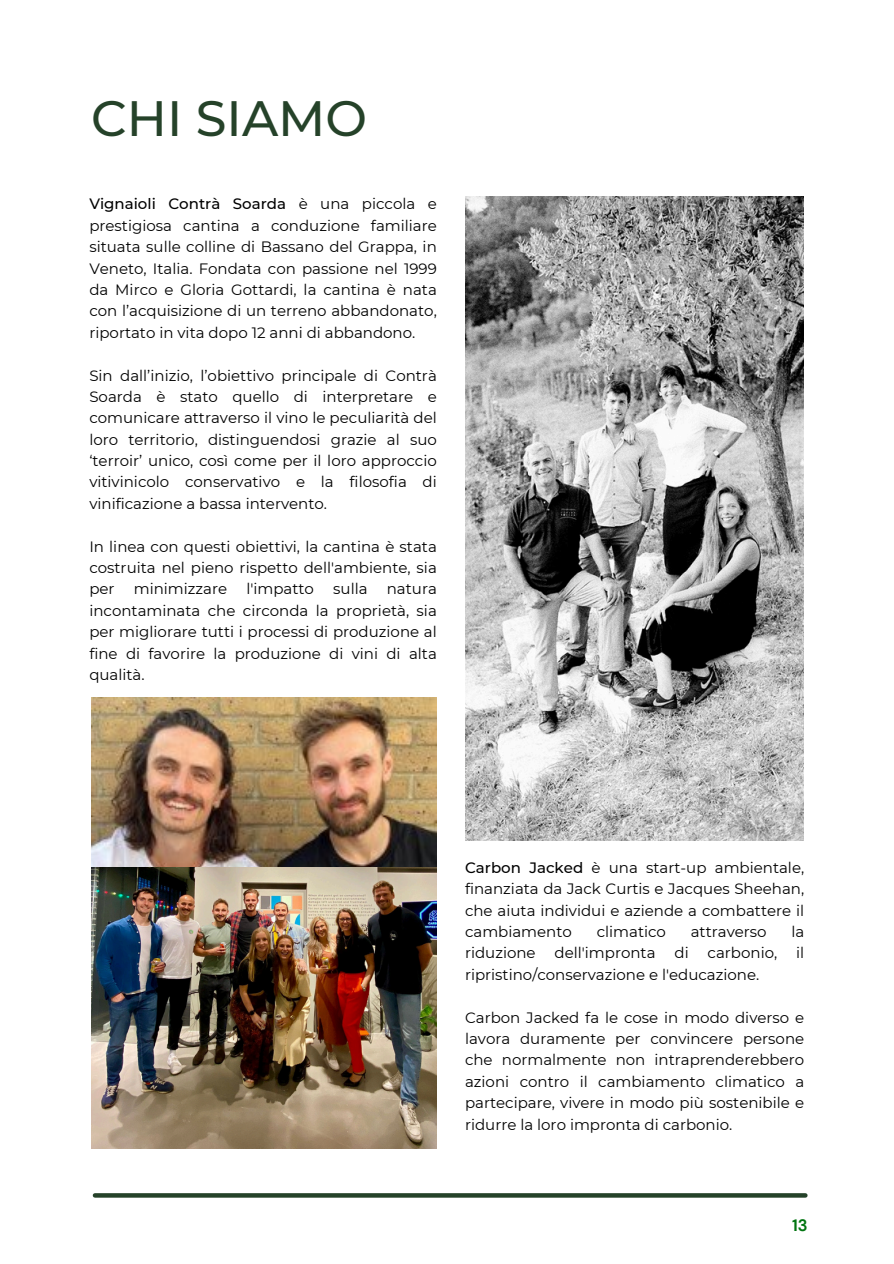
<style>
.page{position:relative;width:894px;height:1264px;background:#fff}
.page>*{position:absolute;margin:0;border:0;box-sizing:border-box;transform-origin:0 0}
.t1{font:500 49.5px "Montserrat";color:#254229}
.t2{font:700 16.5px "DM Sans";color:#027511}
.t3{font:15px/21.3px "Montserrat";color:#000;text-align:justify}
.s1{font-weight:500}
</style>
<div class="page">
<img style="left:465px;top:196px;width:338px;height:644px">
<img style="left:91px;top:697px;width:345px;height:451px">
<svg style="left:95px;top:1193px;width:710px;height:4px;background:#2e4a32"></svg>
<p class="t1" style="left:91px;top:88px;width:277px">CHI SIAMO</p>
<p class="t3" style="left:89px;top:193px;width:349px"><span class="s1">Vignaioli Contrà Soarda</span> è una piccola e prestigiosa cantina a conduzione familiare situata sulle colline di Bassano del Grappa, in Veneto, Italia. Fondata con passione nel 1999 da Mirco e Gloria Gottardi, la cantina è nata con l’acquisizione di un terreno abbandonato, riportato in vita dopo 12 anni di abbandono.</p>
<p class="t3" style="left:89px;top:364px;width:349px">Sin dall’inizio, l’obiettivo principale di Contrà Soarda è stato quello di interpretare e comunicare attraverso il vino le peculiarità del loro territorio, distinguendosi grazie al suo ‘terroir’ unico, così come per il loro approccio vitivinicolo conservativo e la filosofia di vinificazione a bassa intervento.</p>
<p class="t3" style="left:89px;top:535px;width:349px">In linea con questi obiettivi, la cantina è stata costruita nel pieno rispetto dell'ambiente, sia per</p>
<p class="t3" style="left:134px;top:578px;width:95px">minimizzare</p>
<p class="t3" style="left:246px;top:578px;width:69px">l'impatto</p>
<p class="t3" style="left:333px;top:578px;width:36px">sulla</p>
<p class="t3" style="left:89px;top:578px;width:349px;text-indent:297px">natura incontaminata che circonda la proprietà, sia per migliorare tutti i processi di produzione al fine di favorire la produzione di vini di alta qualità.</p>
<p class="t3" style="left:465px;top:856px;width:340px"><span class="s1">Carbon Jacked</span> è una start-up ambientale, finanziata da Jack Curtis e Jacques Sheehan, che aiuta individui e aziende a combattere il cambiamento</p>
<p class="t3" style="left:596px;top:921px;width:71px">climatico</p>
<p class="t3" style="left:690px;top:921px;width:77px">attraverso</p>
<p class="t3" style="left:791px;top:921px;width:14px">la</p>
<p class="t3" style="left:465px;top:942px;width:72px">riduzione</p>
<p class="t3" style="left:554px;top:942px;width:102px">dell'impronta</p>
<p class="t3" style="left:674px;top:942px;width:16px">di</p>
<p class="t3" style="left:707px;top:942px;width:71px">carbonio,</p>
<p class="t3" style="left:796px;top:942px;width:10px">il</p>
<p class="t3" style="left:465px;top:963px;width:296px">ripristino/conservazione e l'educazione.</p>
<p class="t3" style="left:465px;top:1006px;width:340px">Carbon Jacked fa le cose in modo diverso e lavora duramente per convincere persone che normalmente non intraprenderebbero azioni contro il cambiamento climatico a partecipare, vivere in modo più sostenibile e ridurre la loro impronta di carbonio.</p>
<p class="t2" style="left:791px;top:1214px;width:17px">13</p>
</div>
